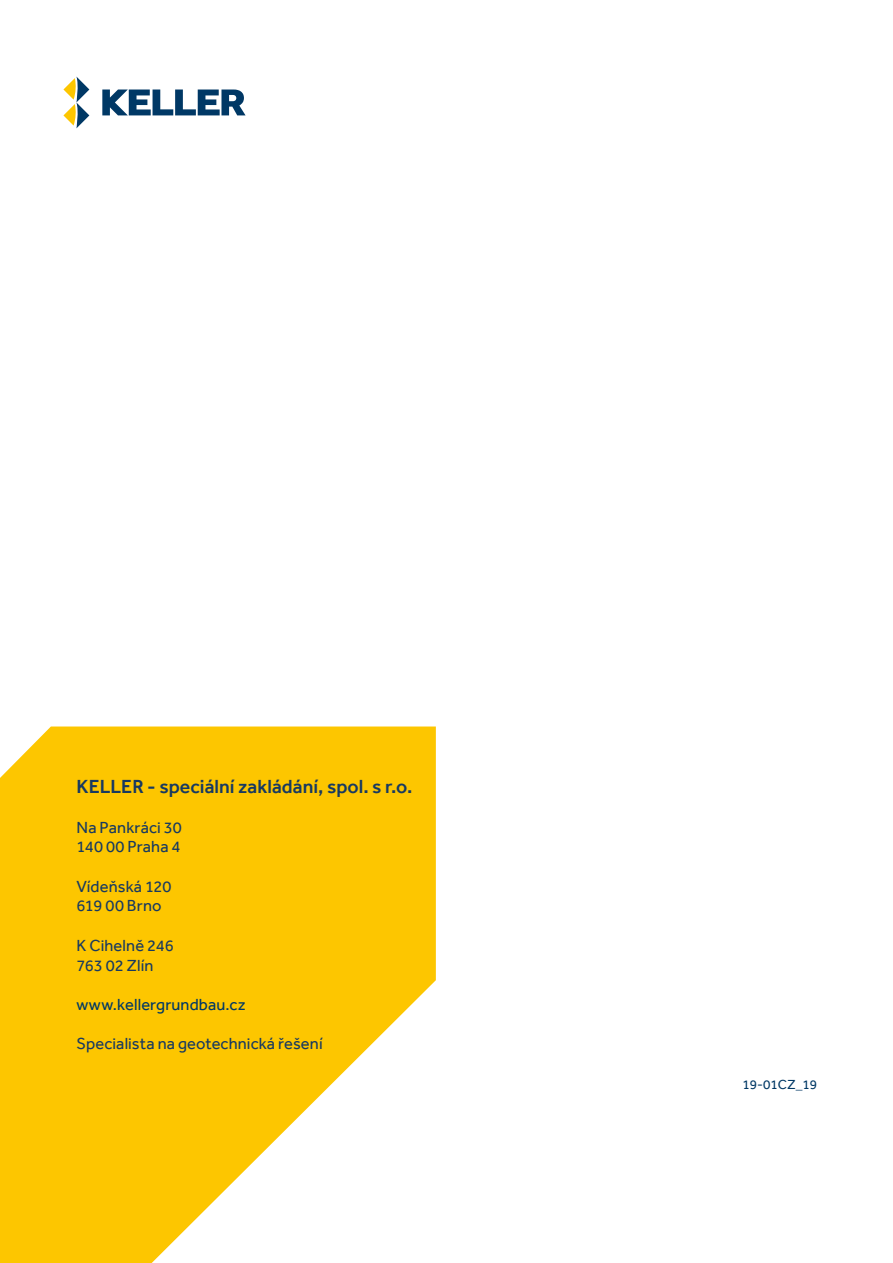
<style>
.page{position:relative;width:893px;height:1263px;background:#fff}
.page>*{position:absolute;margin:0;border:0;box-sizing:border-box;transform-origin:0 0}
.t1{font:500 19.5px "Effra";color:#173961}
.t2{font:16.5px/19.8px "Effra";letter-spacing:.005em;color:#173961}
.t3{font:16.5px "Effra";letter-spacing:.01em;color:#003865}
.t4{font:13.5px "Effra";color:#003865}
</style>
<div class="page">
<svg style="left:63px;top:77px;width:26px;height:51px"></svg>
<svg style="left:102px;top:90px;width:144px;height:25px"></svg>
<svg style="left:0;top:726px;width:436px;height:537px;fill:#fdc600"></svg>
<p class="t1" style="left:77px;top:775px;width:337px">KELLER - speciální zakládání, spol. s r.o.</p>
<p class="t2" style="left:77px;top:817px;width:107px">Na Pankráci 30<br>140 00 Praha 4</p>
<p class="t2" style="left:77px;top:876px;width:96px">Vídeňská 120<br>619 00 Brno</p>
<p class="t2" style="left:77px;top:935px;width:99px">K Cihelně 246<br>763 02 Zlín</p>
<p class="t3" style="left:77px;top:994px;width:171px">www.kellergrundbau.cz</p>
<p class="t2" style="left:77px;top:1033px;width:248px">Specialista na geotechnická řešení</p>
<p class="t4" style="left:742px;top:1076px;width:76px">19-01CZ_19</p>
</div>
